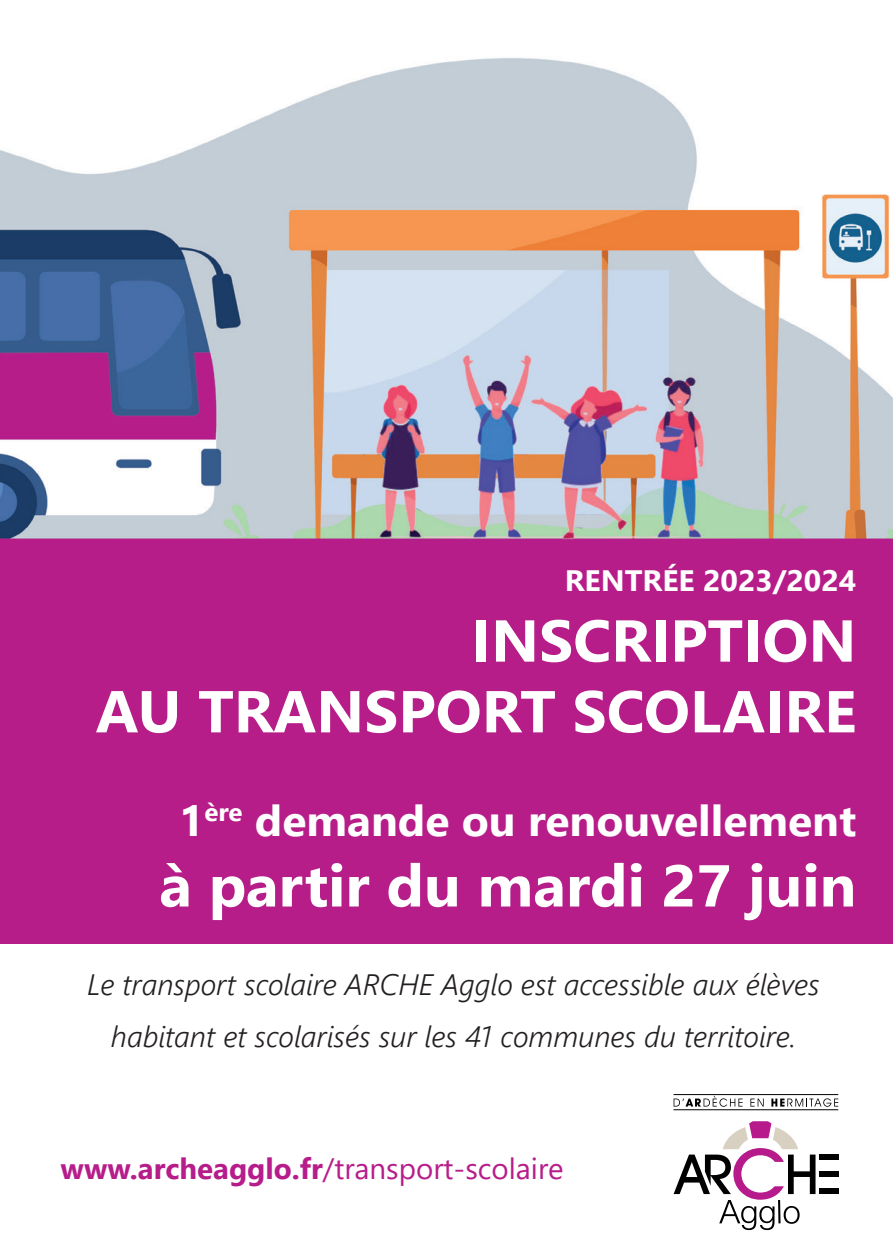
<style>
.page{position:relative;width:893px;height:1259px;background:#fff}
.page>*{position:absolute;margin:0;border:0;box-sizing:border-box;transform-origin:0 0}
.t1{font:700 58.8px/70.8px "Segoe UI";color:#fff;text-align:right}
.t2{font:700 43.2px "Segoe UI";color:#fff}
.t3{font:italic 300 29.4px/51.6px "Segoe UI";color:#231f20;text-align:center}
.t4{font:29.4px "Segoe UI";color:#b61d8a}
.t5{font:700 29.4px "Segoe UI";color:#fff}
.s1{font-weight:700}
</style>
<div class="page">
<div style="left:0;top:540px;width:893px;height:404px;background:#b61d89"></div>
<svg style="left:674px;top:1095px;width:69px;height:11px"></svg>
<svg style="left:750px;top:1098px;width:14px;height:8px"></svg>
<svg style="left:771px;top:1098px;width:67px;height:8px"></svg>
<hr style="left:673px;top:1094px;width:165px;height:1px;background:#000">
<hr style="left:673px;top:1109px;width:165px;height:1px;background:#000">
<div style="left:819px;top:1188px;width:19px;height:6px;background:#000"></div>
<div style="left:819px;top:1171px;width:19px;height:5px;background:#000"></div>
<div style="left:819px;top:1154px;width:19px;height:5px;background:#000"></div>
<svg style="left:674px;top:1121px;width:141px;height:109px"></svg>
<img style="left:0;top:58px;width:893px;height:482px">
<p class="t5" style="left:565px;top:553px;width:293px">RENTRÉE 2023/2024</p>
<h1 class="t1" style="left:96px;top:601px;width:762px">INSCRIPTION<br>AU TRANSPORT SCOLAIRE</h1>
<h2 class="t2" style="left:179px;top:779px;width:679px">1<sup>ère</sup> demande ou renouvellement</h2>
<h1 class="t1" style="left:159px;top:845px;width:699px">à partir du mardi 27 juin</h1>
<p class="t3" style="left:87px;top:954px;width:734px">Le transport scolaire ARCHE Agglo est accessible aux élèves habitant et scolarisés sur les 41 communes du territoire.</p>
<p class="t4" style="left:61px;top:1140px;width:505px"><span class="s1">www.archeagglo.fr</span>/transport-scolaire</p>
</div>
